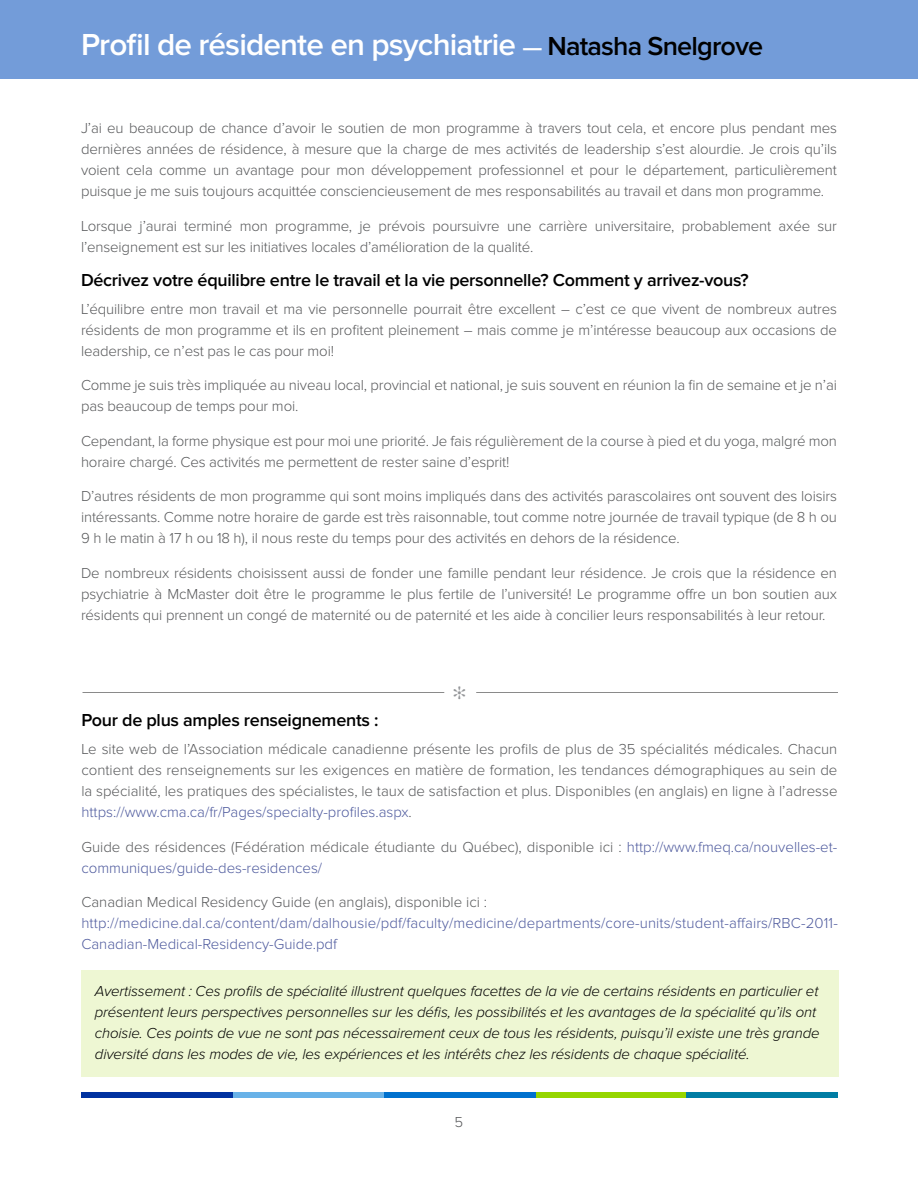
<style>
.page{position:relative;width:918px;height:1188px;background:#fff}
.page>*{position:absolute;margin:0;border:0;box-sizing:border-box;transform-origin:0 0}
.t1{font:600 31.5px "Proxima Nova";letter-spacing:-.025em;color:#fff}
.t2{font:600 18px "Proxima Nova";letter-spacing:-.015em;color:#000}
.t3{font:300 15px/21px "Proxima Nova";letter-spacing:-.01em;color:#58595b;text-align:justify}
.t4{font:italic 300 15px/21px "Proxima Nova";letter-spacing:-.01em;color:#000}
.t5{font:300 15px/21px "Proxima Nova";letter-spacing:.01em;color:#4f5b9e}
.s1{font-size:24px}
.s2{font-size:27px;color:#000}
.s3{color:#4f5b9e}
</style>
<div class="page">
<div style="left:0;top:0;width:918px;height:78px;background:#739cd9"></div>
<div style="left:82px;top:1092px;width:151px;height:5px;background:#0032a0"></div>
<div style="left:233px;top:1092px;width:151px;height:5px;background:#68b2e8"></div>
<div style="left:384px;top:1092px;width:152px;height:5px;background:#0071ce"></div>
<div style="left:536px;top:1092px;width:151px;height:5px;background:#95d500"></div>
<div style="left:686px;top:1092px;width:152px;height:5px;background:#007da4"></div>
<div style="left:81px;top:971px;width:757px;height:106px;background:#eef7d3"></div>
<hr style="left:83px;top:692px;width:361px;height:1px;background:#000">
<hr style="left:476px;top:692px;width:362px;height:1px;background:#000">
<h1 class="t1" style="left:81px;top:27px;width:684px">Profil de résidente en psychiatrie <span class="s1">—</span> <span class="s2">Natasha Snelgrove</span></h1>
<p class="t3" style="left:81px;top:118px;width:758px">J’ai eu beaucoup de chance d’avoir le soutien de mon programme à travers tout cela, et encore plus pendant mes dernières années de résidence, à mesure que la charge de mes activités de leadership s’est alourdie. Je crois qu’ils voient cela comme un avantage pour mon développement professionnel et pour le département, particulièrement puisque je me suis toujours acquittée consciencieusement de mes responsabilités au travail et dans mon programme.</p>
<p class="t3" style="left:81px;top:215px;width:757px">Lorsque j’aurai terminé mon programme, je prévois poursuivre une carrière universitaire, probablement axée sur l’enseignement est sur les initiatives locales d’amélioration de la qualité.</p>
<p class="t2" style="left:81px;top:270px;width:669px">Décrivez votre équilibre entre le travail et la vie personnelle? Comment y arrivez-vous?</p>
<p class="t3" style="left:81px;top:299px;width:758px">L’équilibre entre mon travail et ma vie personnelle pourrait être excellent – c’est ce que vivent de nombreux autres résidents de mon programme et ils en profitent pleinement – mais comme je m’intéresse beaucoup aux occasions de leadership, ce n’est pas le cas pour moi!</p>
<p class="t3" style="left:81px;top:375px;width:757px">Comme je suis très impliquée au niveau local, provincial et national, je suis souvent en réunion la fin de semaine et je n’ai pas beaucoup de temps pour moi.</p>
<p class="t3" style="left:81px;top:431px;width:757px">Cependant, la forme physique est pour moi une priorité. Je fais régulièrement de la course à pied et du yoga, malgré mon horaire chargé. Ces activités me permettent de rester saine d’esprit!</p>
<p class="t3" style="left:81px;top:486px;width:758px">D’autres résidents de mon programme qui sont moins impliqués dans des activités parascolaires ont souvent des loisirs intéressants. Comme notre horaire de garde est très raisonnable, tout comme notre journée de travail typique (de 8 h ou 9 h le matin à 17 h ou 18 h), il nous reste du temps pour des activités en dehors de la résidence.</p>
<p class="t3" style="left:81px;top:563px;width:758px">De nombreux résidents choisissent aussi de fonder une famille pendant leur résidence. Je crois que la résidence en psychiatrie à McMaster doit être le programme le plus fertile de l’université! Le programme offre un bon soutien aux résidents qui prennent un congé de maternité ou de paternité et les aide à concilier leurs responsabilités à leur retour.</p>
<p class="t2" style="left:81px;top:710px;width:298px">Pour de plus amples renseignements :</p>
<p class="t3" style="left:81px;top:739px;width:758px">Le site web de l’Association médicale canadienne présente les profils de plus de 35 spécialités médicales. Chacun contient des renseignements sur les exigences en matière de formation, les tendances démographiques au sein de la spécialité, les pratiques des spécialistes, le taux de satisfaction et plus. Disponibles (en anglais) en ligne à l’adresse <span class="s3">https://www.cma.ca/fr/Pages/specialty-profiles.aspx</span>.</p>
<p class="t3" style="left:81px;top:836px;width:758px">Guide des résidences (Fédération médicale étudiante du Québec), disponible ici : <span class="s3">http://www.fmeq.ca/nouvelles-et&shy;communiques/guide-des-residences/</span></p>
<p class="t3" style="left:81px;top:892px;width:407px">Canadian Medical Residency Guide (en anglais), disponible ici :</p>
<p class="t5" style="left:81px;top:913px;width:758px">http://medicine.dal.ca/content/dam/dalhousie/pdf/faculty/medicine/departments/core-units/student-affairs/RBC-2011-<br>Canadian-Medical-Residency-Guide.pdf</p>
<p class="t4" style="left:95px;top:980px;width:726px">Avertissement : Ces profils de spécialité illustrent quelques facettes de la vie de certains résidents en particulier et présentent leurs perspectives personnelles sur les défis, les possibilités et les avantages de la spécialité qu’ils ont choisie. Ces points de vue ne sont pas nécessairement ceux de tous les résidents, puisqu’il existe une très grande diversité dans les modes de vie, les expériences et les intérêts chez les résidents de chaque spécialité.</p>
<p class="t3" style="left:455px;top:1112px;width:10px">5</p>
</div>
